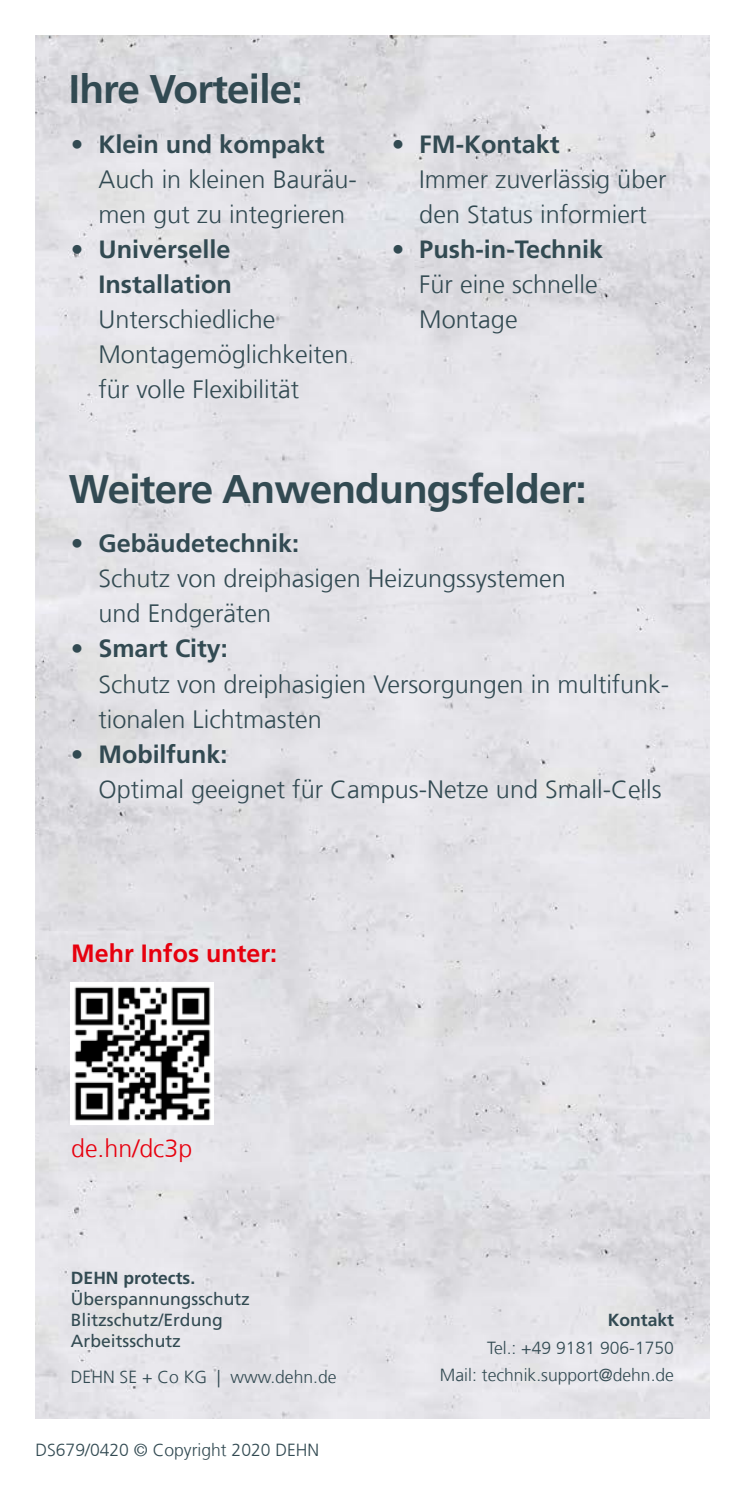
<style>
.page{position:relative;width:745px;height:1489px;background:#fff}
.page>*{position:absolute;margin:0;border:0;box-sizing:border-box;transform-origin:0 0}
.t1{font:700 40px "Frutiger LT Com";letter-spacing:-.02em;color:#324a52}
.t2{font:300 25px/35px "Frutiger LT Com";color:#324a52}
.t3{font:700 25px/35px "Frutiger LT Com";color:#324a52;text-align:right}
.t4{font:700 25px "Frutiger LT Com";color:#e7000e}
.t5{font:300 25px "Frutiger LT Com";color:#e7000e}
.t6{font:300 17.5px/27.5px "Frutiger LT Com";color:#324a52;text-align:right}
.t7{font:17.5px/21px "Frutiger LT Com";color:#324a52}
.t8{font:700 17.5px "Frutiger LT Com";color:#324a52}
.s1{font-weight:700}
</style>
<div class="page">
<img style="left:35px;top:35px;width:674px;height:1382px">
<img style="left:71px;top:982px;width:143px;height:142px">
<h1 class="t1" style="left:69px;top:66px;width:235px">Ihre Vorteile:</h1>
<p class="t3" style="left:71px;top:127px;width:255px">• Klein und kompakt</p>
<p class="t2" style="left:98px;top:162px;width:260px">Auch in kleinen Bauräu&shy;men gut zu integrieren</p>
<p class="t3" style="left:71px;top:232px;width:162px">• Universelle<br>Installation</p>
<p class="t2" style="left:98px;top:302px;width:251px">Unterschiedliche<br>Montagemöglichkeiten für volle Flexibilität</p>
<p class="t3" style="left:391px;top:127px;width:169px">• FM-Kontakt</p>
<p class="t2" style="left:419px;top:162px;width:248px">Immer zuverlässig über den Status informiert</p>
<p class="t3" style="left:391px;top:232px;width:213px">• Push-in-Technik</p>
<p class="t2" style="left:419px;top:267px;width:180px">Für eine schnelle<br>Montage</p>
<h1 class="t1" style="left:69px;top:465px;width:519px">Weitere Anwendungsfelder:</h1>
<p class="t3" style="left:71px;top:526px;width:230px">• Gebäudetechnik:</p>
<p class="t2" style="left:98px;top:561px;width:468px">Schutz von dreiphasigen Heizungssystemen und Endgeräten</p>
<p class="t2" style="left:98px;top:631px;width:572px;text-indent:-27px">• <span class="s1">Smart City:<br></span>Schutz von dreiphasigien Versorgungen in multifunk&shy;tionalen Lichtmasten</p>
<p class="t2" style="left:98px;top:736px;width:564px;text-indent:-27px">• <span class="s1">Mobilfunk:<br></span>Optimal geeignet für Campus-Netze und Small-Cells</p>
<p class="t4" style="left:71px;top:938px;width:207px">Mehr Infos unter:</p>
<p class="t5" style="left:71px;top:1133px;width:122px">de.hn/dc3p</p>
<p class="t8" style="left:71px;top:1267px;width:126px">DEHN protects.</p>
<p class="t7" style="left:71px;top:1288px;width:180px">Überspannungsschutz<br>Blitzschutz/Erdung<br>Arbeitsschutz</p>
<p class="t6" style="left:71px;top:1362px;width:267px">DEHN SE + Co KG | www.dehn.de</p>
<p class="t6" style="left:35px;top:1435px;width:285px">DS679/0420 © Copyright 2020 DEHN</p>
<p class="t8" style="left:607px;top:1309px;width:68px">Kontakt</p>
<p class="t6" style="left:439px;top:1333px;width:235px">Tel.: +49 9181 906-1750<br>Mail: technik.support@dehn.de</p>
</div>
